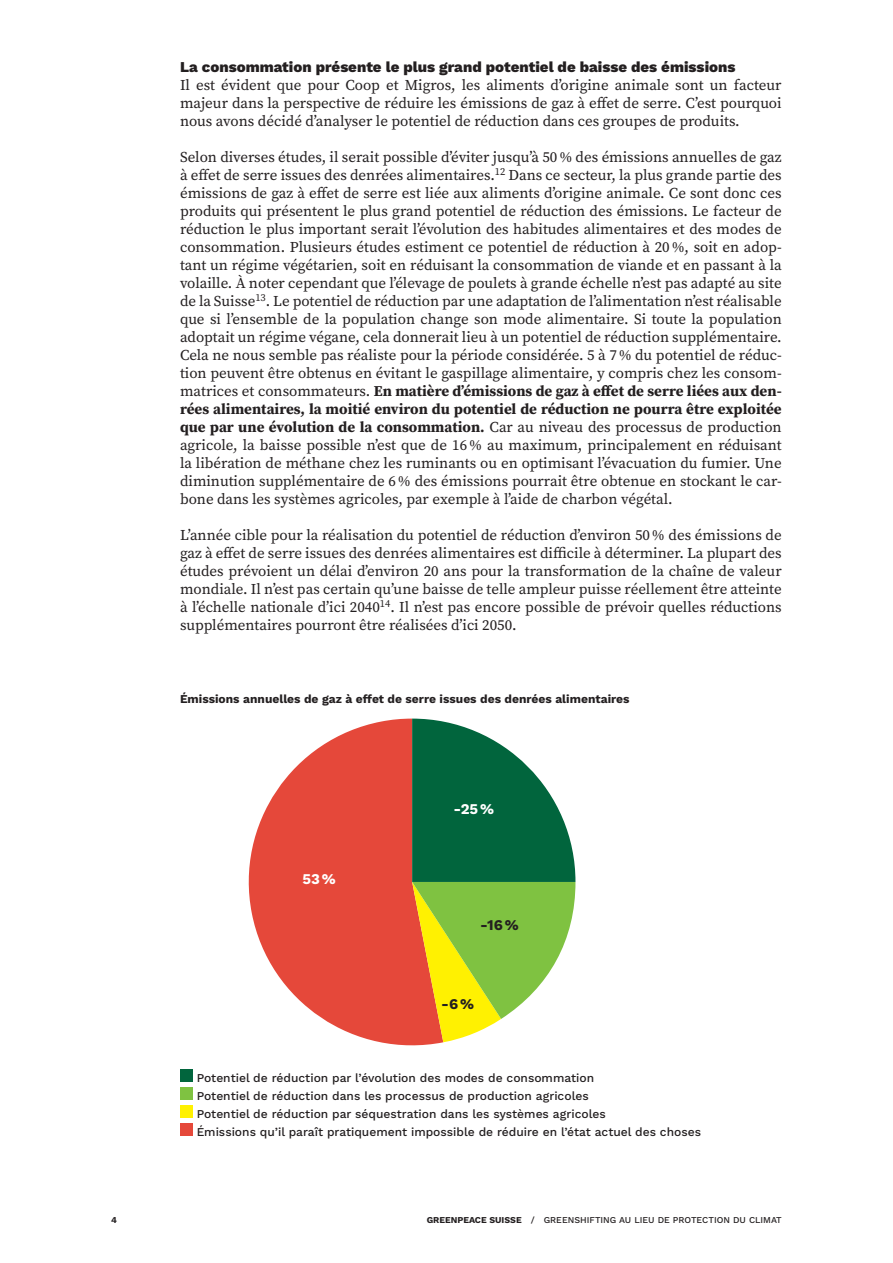
<style>
.page{position:relative;width:893px;height:1263px;background:#fff}
.page>*{position:absolute;margin:0;border:0;box-sizing:border-box;transform-origin:0 0}
.t1{font:15px/18px "Source Serif Pro";color:#231f20;text-align:justify}
.t2{font:800 15px "Work Sans";color:#231f20}
.t3{font:700 14.85px "Work Sans";color:#fff}
.t4{font:700 14.85px "Work Sans";color:#231f20}
.t5{font:500 12px/18px "Work Sans";color:#231f20}
.t6{font:700 12px "Work Sans";color:#231f20}
.t7{font:500 9px "Work Sans";color:#231f20}
.t8{font:700 9px "Work Sans";color:#231f20}
.s1{font-weight:700}
</style>
<div class="page">
<div style="left:180px;top:1069px;width:13px;height:13px;background:#01653d"></div>
<div style="left:180px;top:1087px;width:13px;height:13px;background:#7fc241"></div>
<div style="left:180px;top:1105px;width:13px;height:13px;background:#fff101"></div>
<div style="left:180px;top:1123px;width:13px;height:13px;background:#e5483a"></div>
<svg style="left:248px;top:719px;width:195px;height:327px;fill:#e5483a"></svg>
<svg style="left:412px;top:719px;width:163px;height:323px"></svg>
<p class="t2" style="left:180px;top:58px;width:557px">La consommation présente le plus grand potentiel de baisse des émissions</p>
<p class="t1" style="left:180px;top:76px;width:603px">Il est évident que pour Coop et Migros, les aliments d’origine animale sont un facteur majeur dans la perspective de réduire les émissions de gaz à effet de serre. C’est pourquoi nous avons décidé d’analyser le potentiel de réduction dans ces groupes de produits.</p>
<p class="t1" style="left:180px;top:148px;width:603px">Selon diverses études, il serait possible d’éviter jusqu’à 50% des émissions annuelles de gaz à effet de serre issues des denrées alimentaires.<sup>12</sup> Dans ce secteur, la plus grande partie des émissions de gaz à effet de serre est liée aux aliments d’origine animale. Ce sont donc ces produits qui présentent le plus grand potentiel de réduction des émissions. Le facteur de réduction le plus important serait l’évolution des habitudes alimentaires et des modes de consommation. Plusieurs études estiment ce potentiel de réduction à 20%, soit en adop&shy;tant un régime végétarien, soit en réduisant la consommation de viande et en passant à la volaille. À noter cependant que l’élevage de poulets à grande échelle n’est pas adapté au site de la Suisse<sup>13</sup>. Le potentiel de réduction par une adaptation de l’alimentation n’est réalisable que si l’ensemble de la population change son mode alimentaire. Si toute la population adoptait un régime végane, cela donnerait lieu à un potentiel de réduction supplémentaire.<br>Cela ne nous semble pas réaliste pour la période considérée. 5 à 7% du potentiel de réduc&shy;tion peuvent être obtenus en évitant le gaspillage alimentaire, y compris chez les consom&shy;matrices et consommateurs. <span class="s1">En matière d’émissions de gaz à effet de serre liées aux den&shy;rées alimentaires, la moitié environ du potentiel de réduction ne pourra être exploitée que par une évolution de la consommation.</span> Car au niveau des processus de production agricole, la baisse possible n’est que de 16% au maximum, principalement en réduisant la libération de méthane chez les ruminants ou en optimisant l’évacuation du fumier. Une diminution supplémentaire de 6% des émissions pourrait être obtenue en stockant le car&shy;bone dans les systèmes agricoles, par exemple à l’aide de charbon végétal.</p>
<p class="t1" style="left:180px;top:526px;width:603px">L’année cible pour la réalisation du potentiel de réduction d’environ 50% des émissions de gaz à effet de serre issues des denrées alimentaires est difficile à déterminer. La plupart des études prévoient un délai d’environ 20 ans pour la transformation de la chaîne de valeur mondiale. Il n’est pas certain qu’une baisse de telle ampleur puisse réellement être atteinte à l’échelle nationale d’ici 2040<sup>14</sup>. Il n’est pas encore possible de prévoir quelles réductions supplémentaires pourront être réalisées d’ici 2050.</p>
<p class="t6" style="left:180px;top:692px;width:451px">Émissions annuelles de gaz à effet de serre issues des denrées alimentaires</p>
<p class="t3" style="left:302px;top:870px;width:35px">53%</p>
<p class="t3" style="left:454px;top:800px;width:42px">-25%</p>
<p class="t4" style="left:480px;top:916px;width:40px">-16%</p>
<p class="t4" style="left:441px;top:995px;width:34px">-6%</p>
<p class="t5" style="left:197px;top:1069px;width:506px">Potentiel de réduction par l’évolution des modes de consommation<br>Potentiel de réduction dans les processus de production agricoles<br>Potentiel de réduction par séquestration dans les systèmes agricoles<br>Émissions qu’il paraît pratiquement impossible de réduire en l’état actuel des choses</p>
<p class="t8" style="left:111px;top:1214px;width:7px">4</p>
<p class="t7" style="left:427px;top:1214px;width:357px"><span class="s1">GREENPEACE SUISSE</span> / GREENSHIFTING AU LIEU DE PROTECTION DU CLIMAT</p>
</div>
